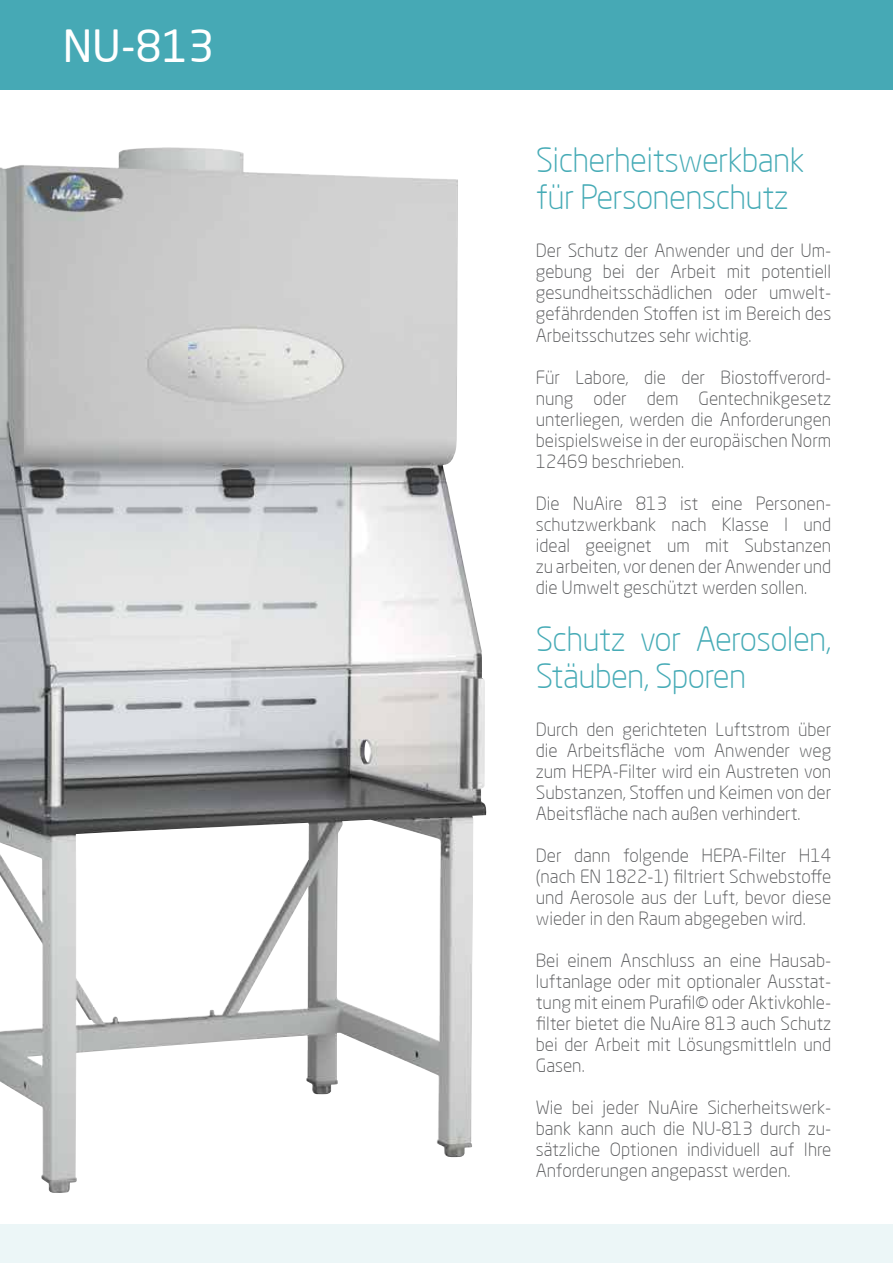
<style>
.page{position:relative;width:893px;height:1263px;background:#fff}
.page>*{position:absolute;margin:0;border:0;box-sizing:border-box;transform-origin:0 0}
.t1{font:43.5px "Neo Sans Pro";color:#fff}
.t2{font:300 33px/37.5px "Neo Sans Pro";letter-spacing:-.02em;color:#46abb6}
.t3{font:300 18px/21px "Neo Sans Pro";color:#58595b;text-align:justify}
</style>
<div class="page">
<div style="left:0;top:0;width:893px;height:90px;background:#46a9b5"></div>
<div style="left:0;top:1225px;width:893px;height:38px;background:#ecf6f7"></div>
<img style="left:0;top:147px;width:486px;height:1046px">
<h1 class="t1" style="left:63px;top:19px;width:153px">NU-813</h1>
<h2 class="t2" style="left:536px;top:141px;width:270px">Sicherheitswerkbank für Personenschutz</h2>
<p class="t3" style="left:536px;top:240px;width:297px">Der Schutz der Anwender und der Um&shy;gebung bei der Arbeit mit potentiell gesundheitsschädlichen oder umwelt&shy;gefährdenden Stoffen ist im Bereich des Arbeitsschutzes sehr wichtig.</p>
<p class="t3" style="left:536px;top:366px;width:297px">Für Labore, die der Biostoffverord&shy;nung oder dem Gentechnikgesetz unterliegen, werden die Anforderungen beispielsweise in der europäischen Norm 12469 beschrieben.</p>
<p class="t3" style="left:536px;top:492px;width:297px">Die NuAire 813 ist eine Personen&shy;schutzwerkbank nach Klasse I und ideal geeignet um mit Substanzen zu arbeiten, vor denen der Anwender und die Umwelt geschützt werden sollen.</p>
<h2 class="t2" style="left:536px;top:619px;width:297px">Schutz vor Aerosolen,<br>Stäuben, Sporen</h2>
<p class="t3" style="left:536px;top:719px;width:297px">Durch den gerichteten Luftstrom über die Arbeitsfläche vom Anwender weg zum HEPA-Filter wird ein Austreten von Substanzen, Stoffen und Keimen von der Abeitsfläche nach außen verhindert.</p>
<p class="t3" style="left:536px;top:845px;width:297px">Der dann folgende HEPA-Filter H14 (nach EN 1822-1) filtriert Schwebstoffe und Aerosole aus der Luft, bevor diese wieder in den Raum abgegeben wird.</p>
<p class="t3" style="left:536px;top:950px;width:297px">Bei einem Anschluss an eine Hausab&shy;luftanlage oder mit optionaler Ausstat&shy;tung mit einem Purafil© oder Aktivkohle&shy;filter bietet die NuAire 813 auch Schutz bei der Arbeit mit Lösungsmittleln und Gasen.</p>
<p class="t3" style="left:536px;top:1097px;width:297px">Wie bei jeder NuAire Sicherheitswerk&shy;bank kann auch die NU-813 durch zu&shy;sätzliche Optionen individuell auf Ihre Anforderungen angepasst werden.</p>
</div>
